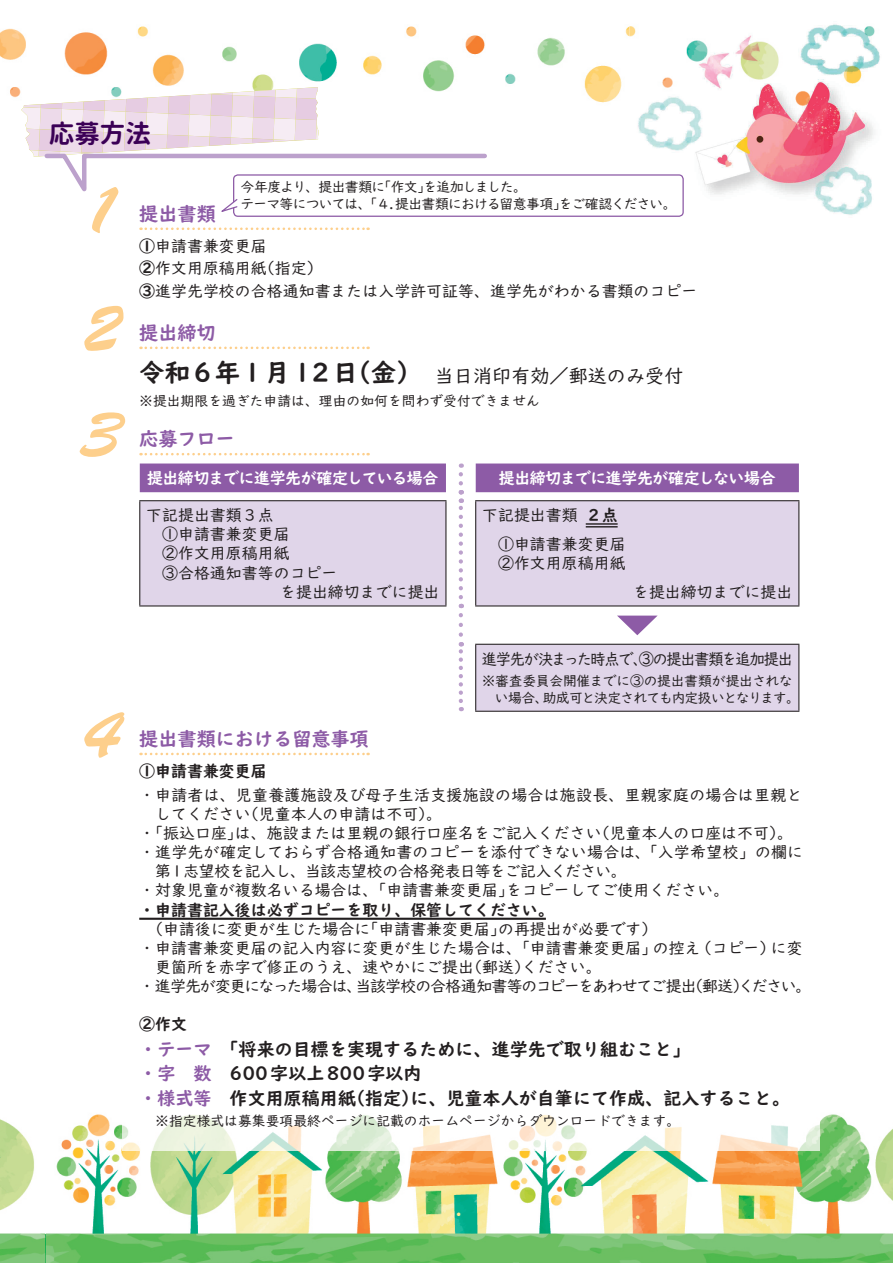
<style>
.page{position:relative;width:893px;height:1263px;background:#fff}
.page>*{position:absolute;margin:0;border:0;box-sizing:border-box;transform-origin:0 0}
.t1{font:68.1px "Brush Script Std";color:#fdcf8c}
.t2{font:25.5px "UD Digi Kyokasho NP B";letter-spacing:.125em;color:#231f20}
.t3{font:700 25.5px "Gen Jyuu Gothic";color:#3b0056}
.t4{font:25.5px "UD Digi Kyokasho NP B";color:#8d5ba6;scale:2 1}
.t5{font:19.2px "UD Digi Kyokasho NP B";color:#8d5ba6}
.t6{font:18px/24.5px "UD Digi Kyokasho NP B";color:#231f20}
.t7{font:15.9px/22.4px "UD Digi Kyokasho NP R";color:#231f20}
.t8{font:15.9px "UD Digi Kyokasho NP R";letter-spacing:-.065em;color:#231f20}
.t9{font:15.9px "UD Digi Kyokasho NP B";color:#231f20}
.t10{font:15.9px "UD Digi Kyokasho NP B";letter-spacing:-.035em;color:#fff}
.t11{font:15.9px "UD Digi Kyokasho NP R";letter-spacing:-.04em;color:#231f20}
.t12{font:15.9px "UD Digi Kyokasho NP R";letter-spacing:-.085em;color:#231f20;scale:.95 1}
.t13{font:13.8px "UD Digi Kyokasho NP R";letter-spacing:-.015em;color:#231f20}
.t14{font:13.8px/17px "UD Digi Kyokasho NP R";letter-spacing:-.05em;color:#231f20}
.t15{font:13.8px/17px "UD Digi Kyokasho NP R";letter-spacing:-.045em;color:#231f20}
.s1{font-family:"UD Digi Kyokasho NP B"}
.s2{font-family:"UD Digi Kyokasho NP R";font-size:19.2px}
.s3{color:#8d5ba6}
</style>
<div class="page">
<img style="left:0;top:1114px;width:893px;height:149px">
<img style="left:45px;top:1114px;width:1px;height:149px">
<img style="left:0;top:26px;width:629px;height:204px">
<img style="left:629px;top:24px;width:251px;height:191px">
<img style="left:122px;top:1114px;width:698px;height:36px">
<hr style="left:139px;top:918px;width:407px;height:2px;background:#231f20">
<svg style="left:140px;top:597px;width:659px;height:114px"></svg>
<svg style="left:459px;top:597px;width:4px;height:7px"></svg>
<svg style="left:459px;top:635px;width:4px;height:7px"></svg>
<svg style="left:459px;top:701px;width:4px;height:8px"></svg>
<hr style="left:139px;top:500px;width:307px;height:1px;background:#231f20">
<hr style="left:139px;top:501px;width:1px;height:104px;background:#231f20">
<hr style="left:798px;top:501px;width:1px;height:104px;background:#231f20">
<hr style="left:139px;top:605px;width:307px;height:1px;background:#231f20">
<hr style="left:475px;top:605px;width:324px;height:1px;background:#231f20">
<hr style="left:475px;top:644px;width:324px;height:1px;background:#231f20">
<hr style="left:798px;top:645px;width:1px;height:66px;background:#231f20">
<hr style="left:475px;top:711px;width:324px;height:1px;background:#231f20">
<hr style="left:445px;top:501px;width:1px;height:104px;background:#231f20">
<hr style="left:475px;top:501px;width:1px;height:104px;background:#231f20">
<hr style="left:475px;top:645px;width:1px;height:66px;background:#231f20">
<svg style="left:140px;top:463px;width:659px;height:134px;background:#cfbedb"></svg>
<svg style="left:459px;top:604px;width:4px;height:31px"></svg>
<svg style="left:459px;top:642px;width:4px;height:59px"></svg>
<hr style="left:586px;top:523px;width:32px;height:2px;background:#231f20">
<hr style="left:586px;top:526px;width:32px;height:1px;background:#231f20">
<svg style="left:141px;top:753px;width:228px;height:2px"></svg>
<svg style="left:141px;top:453px;width:228px;height:2px"></svg>
<svg style="left:141px;top:347px;width:228px;height:2px"></svg>
<svg style="left:141px;top:227px;width:228px;height:3px"></svg>
<div style="left:234px;top:175px;width:449px;height:41px;background:#fff;border-radius:4px"></div>
<div style="left:233px;top:174px;width:451px;height:43px;border:1px solid #8d5ba6;border-radius:4px"></div>
<svg style="left:21px;top:87px;width:468px;height:128px"></svg>
<h2 class="t3" style="left:49px;top:115px;width:104px">応募方法</h2>
<h1 class="t1" style="left:82px;top:171px;width:40px">1</h1>
<p class="t5" style="left:139px;top:202px;width:78px">提出書類</p>
<p class="t14" style="left:240px;top:179px;width:438px">今年度より、提出書類に「作文」を追加しました。<br>テーマ等については、「４．提出書類における留意事項」をご確認ください。</p>
<h1 class="t1" style="left:82px;top:290px;width:40px">2</h1>
<h1 class="t1" style="left:82px;top:396px;width:40px">3</h1>
<h1 class="t1" style="left:82px;top:696px;width:40px">4</h1>
<p class="t7" style="left:139px;top:235px;width:560px"><span class="s1">①</span>申請書兼変更届<br><span class="s1">②</span>作文用原稿用紙（指定）<br><span class="s1">③</span>進学先学校の合格通知書または入学許可証等、進学先がわかる書類のコピー</p>
<p class="t5" style="left:139px;top:321px;width:78px">提出締切</p>
<h2 class="t2" style="left:139px;top:357px;width:546px">令和6年1月12日（金）　<span class="s2">当日消印有効／郵送のみ受付</span></h2>
<p class="t13" style="left:139px;top:392px;width:402px">※提出期限を過ぎた申請は、理由の如何を問わず受付できません</p>
<p class="t5" style="left:139px;top:428px;width:97px">応募フロー</p>
<p class="t10" style="left:147px;top:468px;width:293px">提出締切までに進学先が確定している場合</p>
<p class="t10" style="left:499px;top:468px;width:278px">提出締切までに進学先が確定しない場合</p>
<p class="t7" style="left:146px;top:504px;width:129px">下記提出書類３点</p>
<p class="t7" style="left:146px;top:523px;width:145px">　①申請書兼変更届</p>
<p class="t7" style="left:146px;top:542px;width:145px">　②作文用原稿用紙</p>
<p class="t7" style="left:146px;top:561px;width:193px">　③合格通知書等のコピー</p>
<p class="t7" style="left:280px;top:581px;width:161px">を提出締切までに提出</p>
<p class="t7" style="left:482px;top:501px;width:145px;line-height:28.7px">下記提出書類 <span class="s1">２点</span>　①申請書兼変更届</p>
<p class="t7" style="left:482px;top:552px;width:145px">　②作文用原稿用紙</p>
<p class="t7" style="left:633px;top:581px;width:161px">を提出締切までに提出</p>
<h2 class="t4" style="left:612px;top:610px;width:27px">▼</h2>
<p class="t12" style="left:482px;top:650px;width:329px">進学先が決まった時点で、③の提出書類を追加提出</p>
<p class="t15" style="left:495px;top:673px;width:307px;text-indent:-13px">※ 審査委員会開催までに③の提出書類が提出されない場合、助成可と決定されても内定扱いとなります。</p>
<p class="t5" style="left:139px;top:727px;width:231px">提出書類における留意事項</p>
<p class="t9" style="left:139px;top:762px;width:129px">①申請書兼変更届</p>
<p class="t7" style="left:139px;top:784px;width:665px">・ 申請者は、児童養護施設及び母子生活支援施設の場合は施設長、里親家庭の場合は里親と</p>
<p class="t7" style="left:155px;top:803px;width:289px">してください（児童本人の申請は不可）。</p>
<p class="t7" style="left:139px;top:822px;width:655px">・ 「振込口座」は、施設または里親の銀行口座名をご記入ください（児童本人の口座は不可）。</p>
<p class="t7" style="left:139px;top:841px;width:665px">・ 進学先が確定しておらず合格通知書のコピーを添付できない場合は、「入学希望校」の欄に</p>
<p class="t11" style="left:155px;top:862px;width:473px">第１志望校を記入し、当該志望校の合格発表日等をご記入ください。</p>
<p class="t7" style="left:139px;top:879px;width:591px">・ 対象児童が複数名いる場合は、「申請書兼変更届」をコピーしてご使用ください。</p>
<p class="t9" style="left:139px;top:900px;width:416px">・ 申請書記入後は必ずコピーを取り、保管してください。</p>
<p class="t7" style="left:139px;top:918px;width:520px">　（申請後に変更が生じた場合に「申請書兼変更届」の再提出が必要です）</p>
<p class="t7" style="left:139px;top:937px;width:665px">・ 申請書兼変更届の記入内容に変更が生じた場合は、「申請書兼変更届」の控え（コピー）に変</p>
<p class="t7" style="left:155px;top:956px;width:448px">更箇所を赤字で修正のうえ、速やかにご提出（郵送）ください。</p>
<p class="t8" style="left:139px;top:977px;width:674px">・ 進学先が変更になった場合は、当該学校の合格通知書等のコピーをあわせてご提出（郵送）ください。</p>
<p class="t9" style="left:139px;top:1015px;width:49px">②作文</p>
<p class="t6" style="left:139px;top:1037px;width:652px"><span class="s3">・ テーマ</span>　「将来の目標を実現するために、進学先で取り組むこと」<br><span class="s3">・ 字　数</span>　600字以上800字以内<br><span class="s3">・ 様式等</span>　作文用原稿用紙（指定）に、児童本人が自筆にて作成、記入すること。</p>
<p class="t13" style="left:155px;top:1113px;width:527px">※指定様式は募集要項最終ページに記載のホームページからダウンロードできます。</p>
</div>
